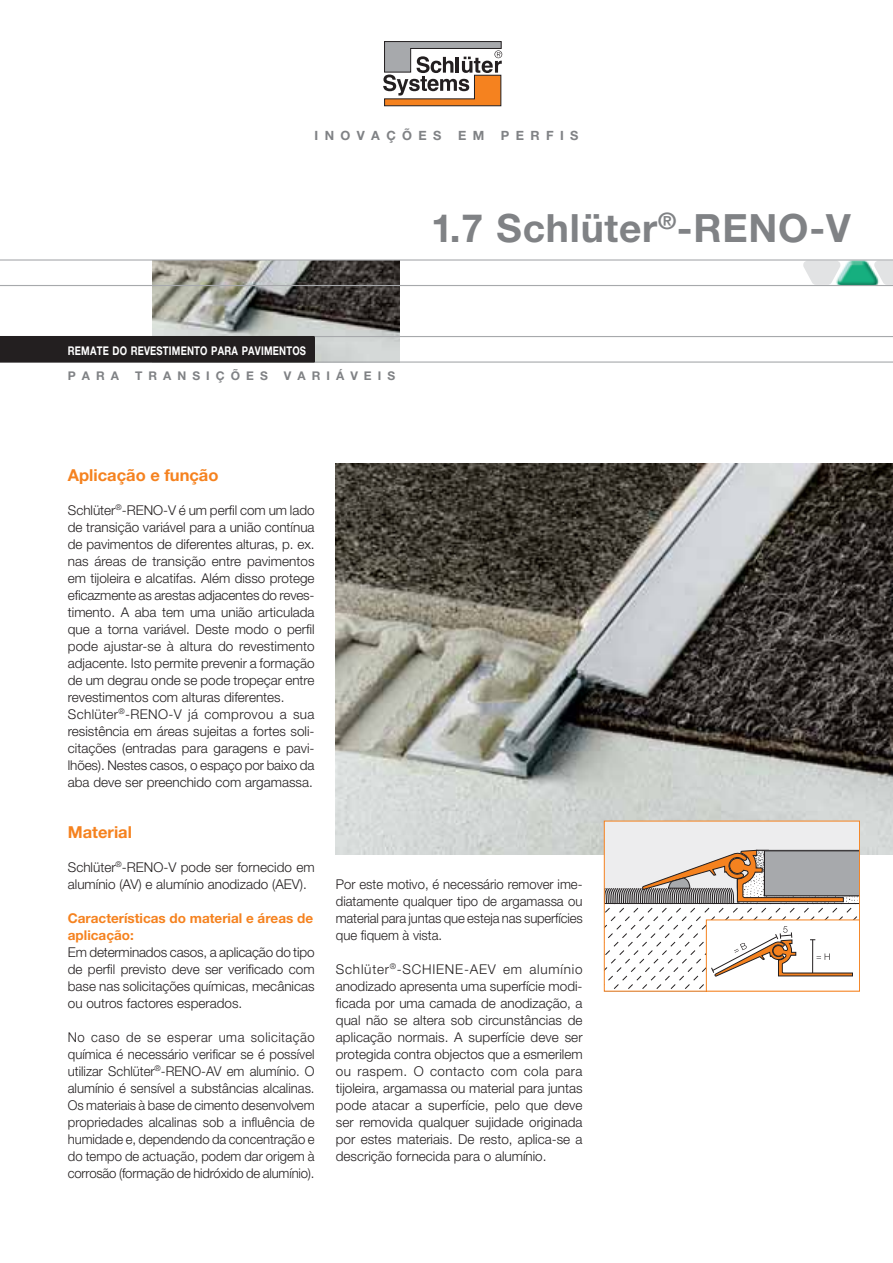
<style>
.page{position:relative;width:893px;height:1263px;background:#fff}
.page>*{position:absolute;margin:0;border:0;box-sizing:border-box;transform-origin:0 0}
.t1{font:700 39px "Helvetica Neue LT Pro";letter-spacing:.02em;color:#808285}
.t2{font:700 16.5px "Helvetica Neue LT Pro";color:#f5821f}
.t3{font:300 13.5px/17px "Helvetica Neue LT Pro";color:#231f20;text-align:justify}
.t4{font:700 13.5px/17px "Helvetica Neue LT Pro";color:#f5821f}
.t5{font:700 12.75px "Helvetica Neue LT Pro";letter-spacing:.5em;color:#808285}
.t6{font:700 12px "Helvetica Neue LT Pro";letter-spacing:.02em;color:#fff;scale:.79 1}
.t7{font:700 12px "Helvetica Neue LT Pro";color:#808285}
</style>
<div class="page">
<svg style="left:383px;top:41px;width:119px;height:65px"></svg>
<img style="left:153px;top:261px;width:246px;height:101px">
<img style="left:840px;top:261px;width:34px;height:24px">
<svg style="left:803px;top:261px;width:37px;height:24px"></svg>
<svg style="left:874px;top:261px;width:18px;height:24px"></svg>
<hr style="left:0;top:285px;width:892px;height:1px;background:#a7a9ac">
<hr style="left:0;top:259px;width:892px;height:2px;background:#a7a9ac">
<hr style="left:314px;top:362px;width:578px;height:1px;background:#a7a9ac">
<div style="left:0;top:336px;width:314px;height:27px;background:#231f20"></div>
<img style="left:336px;top:464px;width:556px;height:391px">
<hr style="left:314px;top:336px;width:578px;height:1px;background:#a7a9ac">
<svg style="left:606px;top:823px;width:251px;height:167px"></svg>
<div style="left:604px;top:821px;width:255px;height:171px;border:1px solid #f5821f"></div>
<p class="t5" style="left:314px;top:131px;width:128px">INOVAÇÕES</p>
<p class="t5" style="left:458px;top:131px;width:28px">E M</p>
<p class="t5" style="left:501px;top:131px;width:79px">PERFIS</p>
<h1 class="t1" style="left:431px;top:215px;width:421px">1.7 Schlüter<sup>®</sup>-RENO-V</h1>
<p class="t6" style="left:68px;top:346px;width:303px">REMATE DO REVESTIMENTO PARA PAVIMENTOS</p>
<p class="t7" style="left:68px;top:371px;width:53px">P A R A</p>
<p class="t7" style="left:135px;top:371px;width:134px">T R A N S I Ç Õ E S</p>
<p class="t7" style="left:284px;top:371px;width:113px">V A R I Á V E I S</p>
<p class="t2" style="left:68px;top:469px;width:152px">Aplicação e função</p>
<p class="t3" style="left:68px;top:503px;width:248px;text-align:left">Schlüter<sup>®</sup>-RENO-V é um perfil com um lado de transição variável para a união contínua de pavimentos de diferentes alturas, p. ex. nas áreas de transição entre pavimentos em tijoleira e alcatifas. Além disso protege eficazmente as arestas adjacentes do reves&shy;timento. A aba tem uma união articulada que a torna variável. Deste modo o perfil pode ajustar-se à altura do revestimento adjacente. Isto permite prevenir a formação de um degrau onde se pode tropeçar entre revestimentos com alturas diferentes.<br>Schlüter<sup>®</sup>-RENO-V já comprovou a sua resistência em áreas sujeitas a fortes soli&shy;citações (entradas para garagens e pavi&shy;lhões). Nestes casos, o espaço por baixo da aba deve ser preenchido com argamassa.</p>
<p class="t2" style="left:68px;top:826px;width:66px">Material</p>
<p class="t3" style="left:68px;top:860px;width:248px">Schlüter<sup>®</sup>-RENO-V pode ser fornecido em alumínio (AV) e alumínio anodizado (AEV).</p>
<p class="t4" style="left:68px;top:911px;width:247px">Características do material e áreas de aplicação:</p>
<p class="t3" style="left:68px;top:945px;width:248px">Em determinados casos, a aplicação do tipo de perfil previsto deve ser verificado com base nas solicitações químicas, mecânicas ou outros factores esperados.</p>
<p class="t3" style="left:68px;top:1030px;width:248px">No caso de se esperar uma solicitação química é necessário verificar se é possível utilizar Schlüter<sup>®</sup>-RENO-AV em alumínio. O alumínio é sensível a substâncias alcalinas.<br>Os materiais à base de cimento desenvolvem propriedades alcalinas sob a influência de humidade e, dependendo da concentração e do tempo de actuação, podem dar origem à corrosão (formação de hidróxido de alumínio).</p>
<p class="t3" style="left:336px;top:877px;width:248px">Por este motivo, é necessário remover ime&shy;diatamente qualquer tipo de argamassa ou material para juntas que esteja nas superfícies que fiquem à vista.</p>
<p class="t3" style="left:336px;top:962px;width:248px">Schlüter<sup>®</sup>-SCHIENE-AEV em alumínio anodizado apresenta uma superfície modi&shy;ficada por uma camada de anodização, a qual não se altera sob circunstâncias de aplicação normais. A superfície deve ser protegida contra objectos que a esmerilem ou raspem. O contacto com cola para tijoleira, argamassa ou material para juntas pode atacar a superfície, pelo que deve ser removida qualquer sujidade originada por estes materiais. De resto, aplica-se a descrição fornecida para o alumínio.</p>
</div>
